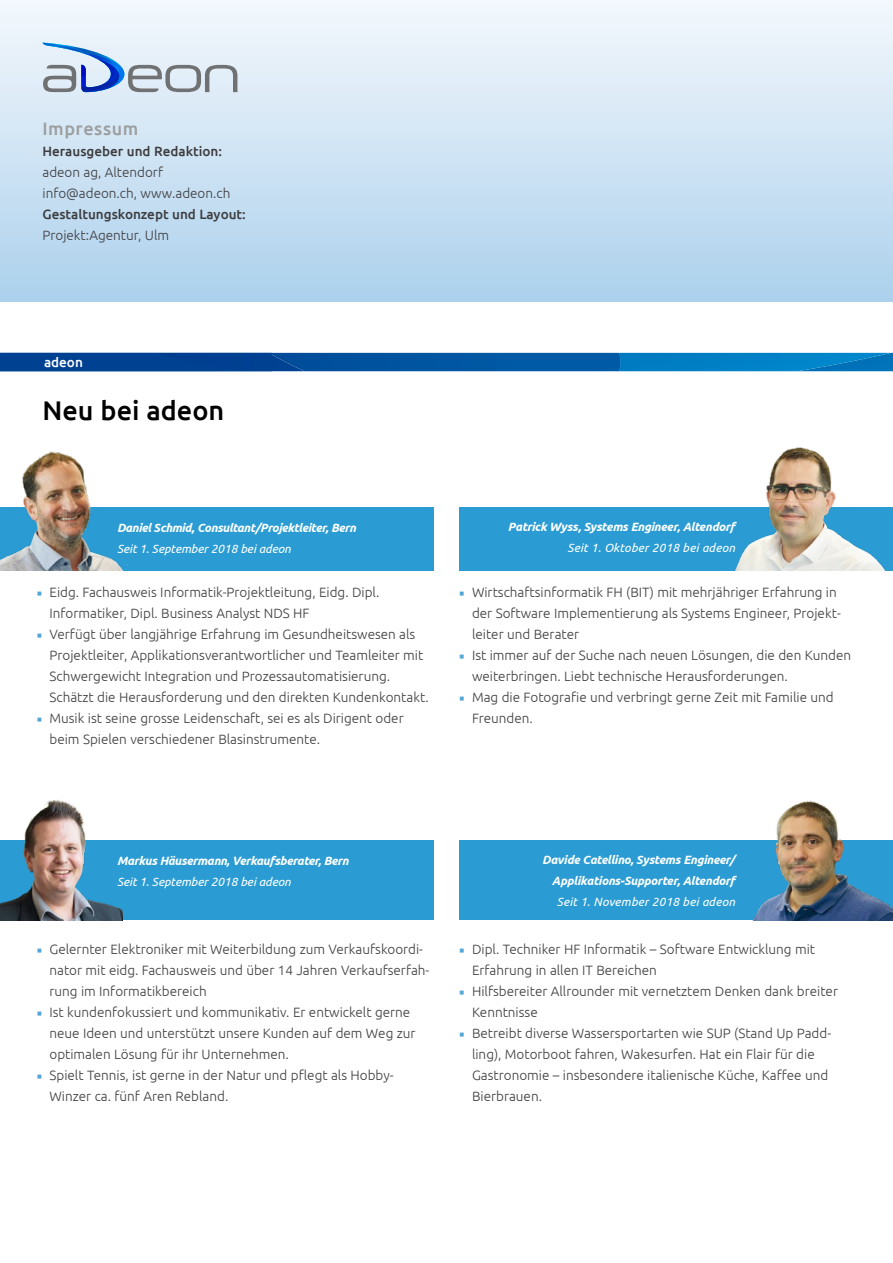
<style>
.page{position:relative;width:893px;height:1263px;background:#fff}
.page>*{position:absolute;margin:0;border:0;box-sizing:border-box;transform-origin:0 0}
.t1{font:500 27px "Ubuntu";color:#000}
.t2{font:500 18px "Ubuntu";letter-spacing:.03em;color:#9c9e9f}
.t3{font:300 13.5px/21px "Ubuntu";color:#3e3d40}
.t4{font:500 13.5px "Ubuntu";color:#3e3d40}
.t5{font:500 13.5px "Ubuntu";color:#fff}
.t6{font:italic 700 12px/21px "Ubuntu";letter-spacing:-.03em;color:#fff;text-align:right}
.t7{font:italic 12px "Ubuntu";letter-spacing:-.01em;color:#fff}
.t8{font:italic 12px "Ubuntu";letter-spacing:.01em;color:#fff}
.s1{font-family:"Minion Pro";font-weight:400;color:#51a5d7}
</style>
<div class="page">
<div style="left:0;top:0;width:893px;height:302px;background:linear-gradient(to bottom,#f4f8fc,#add1ec)"></div>
<svg style="left:43px;top:43px;width:194px;height:50px"></svg>
<div style="left:0;top:353px;width:153px;height:18px;background:#004192"></div>
<img style="left:891px;top:353px;width:2px;height:18px">
<div style="left:153px;top:353px;width:116px;height:18px;background:#004092"></div>
<img style="left:269px;top:353px;width:622px;height:18px">
<div style="left:459px;top:507px;width:434px;height:63px;background:#2a9cd3"></div>
<div style="left:459px;top:840px;width:434px;height:80px;background:#2a9cd3"></div>
<div style="left:0;top:507px;width:434px;height:63px;background:#2a9cd3"></div>
<div style="left:0;top:840px;width:434px;height:80px;background:#2a9cd3"></div>
<img style="left:735px;top:447px;width:150px;height:123px">
<img style="left:753px;top:800px;width:140px;height:120px">
<img style="left:0;top:800px;width:122px;height:120px">
<img style="left:0;top:451px;width:128px;height:119px">
<h2 class="t2" style="left:42px;top:117px;width:97px">Impressum</h2>
<p class="t4" style="left:42px;top:142px;width:181px">Herausgeber und Redaktion:</p>
<p class="t3" style="left:42px;top:161px;width:189px">adeon ag, Altendorf info@adeon.ch, www.adeon.ch</p>
<p class="t4" style="left:42px;top:205px;width:205px">Gestaltungskonzept und Layout:</p>
<p class="t3" style="left:42px;top:224px;width:128px">Projekt:Agentur, Ulm</p>
<p class="t5" style="left:44px;top:353px;width:40px">adeon</p>
<h1 class="t1" style="left:43px;top:393px;width:183px">Neu bei adeon</h1>
<p class="t6" style="left:117px;top:517px;width:240px">Daniel Schmid, Consultant/Projektleiter, Bern</p>
<p class="t7" style="left:117px;top:542px;width:175px">Seit 1. September 2018 bei adeon</p>
<p class="t3" style="left:50px;top:581px;width:331px;text-indent:-13px"><span class="s1">■</span> Eidg. Fachausweis Informatik-Projektleitung, Eidg. Dipl.<br>Informatiker, Dipl. Business Analyst NDS HF</p>
<p class="t3" style="left:50px;top:623px;width:381px;text-indent:-13px"><span class="s1">■</span> Verfügt über langjährige Erfahrung im Gesundheitswesen als Projektleiter, Applikationsverantwortlicher und Teamleiter mit Schwergewicht Integration und Prozessautomatisierung.<br>Schätzt die Herausforderung und den direkten Kundenkontakt.</p>
<p class="t3" style="left:50px;top:707px;width:356px;text-indent:-13px"><span class="s1">■</span> Musik ist seine grosse Leidenschaft, sei es als Dirigent oder beim Spielen verschiedener Blasinstrumente.</p>
<p class="t6" style="left:508px;top:516px;width:229px">Patrick Wyss, Systems Engineer, Altendorf</p>
<p class="t8" style="left:567px;top:541px;width:169px">Seit 1. Oktober 2018 bei adeon</p>
<p class="t3" style="left:472px;top:581px;width:371px;text-indent:-13px"><span class="s1">■</span> Wirtschaftsinformatik FH (BIT) mit mehrjähriger Erfahrung in der Software Implementierung als Systems Engineer, Projekt&shy;leiter und Berater</p>
<p class="t3" style="left:472px;top:644px;width:381px;text-indent:-13px"><span class="s1">■</span> Ist immer auf der Suche nach neuen Lösungen, die den Kunden weiterbringen. Liebt technische Herausforderungen.</p>
<p class="t3" style="left:472px;top:686px;width:363px;text-indent:-13px"><span class="s1">■</span> Mag die Fotografie und verbringt gerne Zeit mit Familie und<br>Freunden.</p>
<p class="t6" style="left:117px;top:850px;width:233px">Markus Häusermann, Verkaufsberater, Bern</p>
<p class="t7" style="left:117px;top:875px;width:175px">Seit 1. September 2018 bei adeon</p>
<p class="t3" style="left:50px;top:938px;width:381px;text-indent:-13px"><span class="s1">■</span> Gelernter Elektroniker mit Weiterbildung zum Verkaufskoordi&shy;nator mit eidg. Fachausweis und über 14 Jahren Verkaufserfah&shy;rung im Informatikbereich</p>
<p class="t3" style="left:50px;top:1001px;width:368px;text-indent:-13px"><span class="s1">■</span> Ist kundenfokussiert und kommunikativ. Er entwickelt gerne neue Ideen und unterstützt unsere Kunden auf dem Weg zur optimalen Lösung für ihr Unternehmen.</p>
<p class="t3" style="left:50px;top:1064px;width:346px;text-indent:-13px"><span class="s1">■</span> Spielt Tennis, ist gerne in der Natur und pflegt als Hobby-<br>Winzer ca. fünf Aren Rebland.</p>
<p class="t6" style="left:542px;top:849px;width:195px">Davide Catellino, Systems Engineer/<br>Applikations-Supporter, Altendorf</p>
<p class="t8" style="left:557px;top:895px;width:180px">Seit 1. November 2018 bei adeon</p>
<p class="t3" style="left:472px;top:938px;width:345px;text-indent:-13px"><span class="s1">■</span> Dipl. Techniker HF Informatik – Software Entwicklung mit<br>Erfahrung in allen IT Bereichen</p>
<p class="t3" style="left:472px;top:980px;width:368px;text-indent:-13px"><span class="s1">■</span> Hilfsbereiter Allrounder mit vernetztem Denken dank breiter<br>Kenntnisse</p>
<p class="t3" style="left:472px;top:1022px;width:361px;text-indent:-13px"><span class="s1">■</span> Betreibt diverse Wassersportarten wie SUP (Stand Up Padd&shy;ling), Motorboot fahren, Wakesurfen. Hat ein Flair für die Gastronomie – insbesondere italienische Küche, Kaffee und Bierbrauen.</p>
</div>
